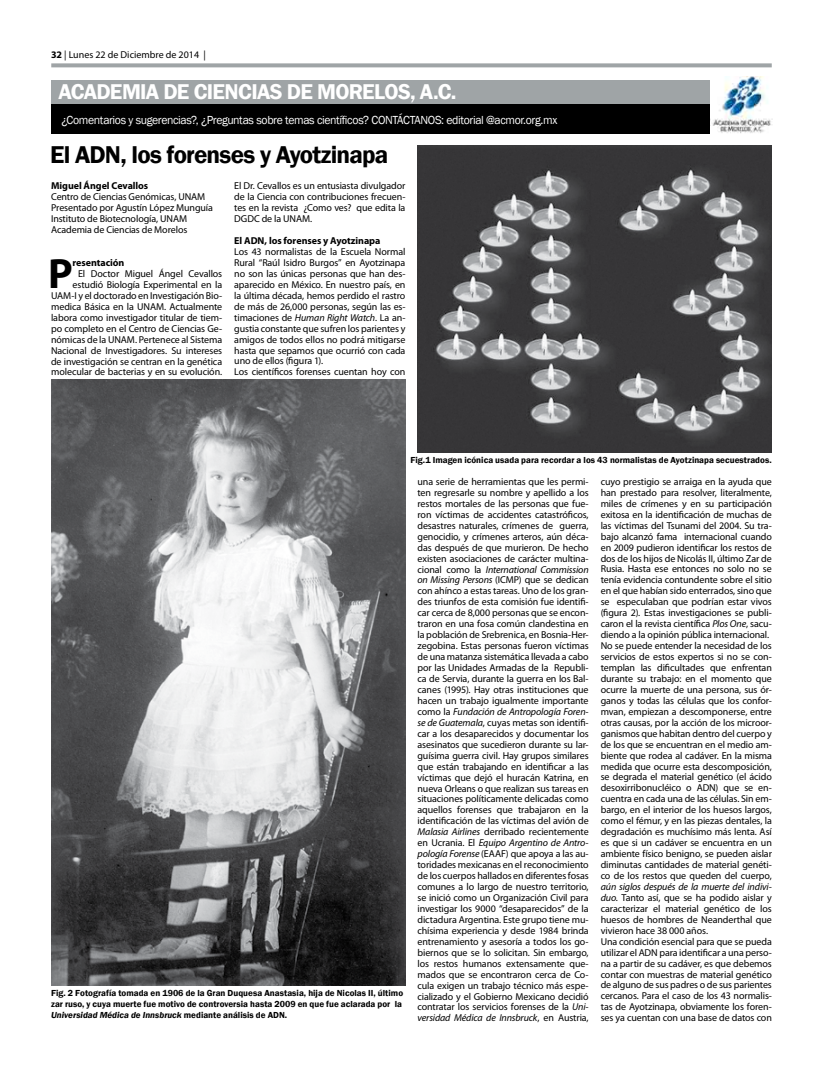
<style>
.page{position:relative;width:823px;height:1078px;background:#fff}
.page>*{position:absolute;margin:0;border:0;box-sizing:border-box;transform-origin:0 0}
.t1{font:700 42.5px "Myriad Pro";color:#000}
.t2{font:600 25px "Franklin Gothic";letter-spacing:-.035em;color:#000}
.t3{font:600 22px "Franklin Gothic";letter-spacing:-.035em;color:#fff}
.t4{font:12px "Franklin Gothic";letter-spacing:-.035em;color:#fff}
.t5{font:10px/10.9px "Myriad Pro";letter-spacing:-.01em;color:#000}
.t6{font:700 10px "Myriad Pro";letter-spacing:-.005em;color:#000}
.t7{font:600 9px/10.8px "Franklin Gothic";color:#000}
.s1{font-weight:700}
.s2{font-style:italic}
</style>
<div class="page">
<svg style="left:51px;top:63px;width:720px;height:4px;fill:#9fa4a6"></svg>
<div style="left:51px;top:81px;width:720px;height:23px;background:#9fa4a6"></div>
<div style="left:51px;top:104px;width:720px;height:29px;background:#000"></div>
<img style="left:710px;top:77px;width:61px;height:56px">
<img style="left:417px;top:145px;width:354px;height:307px">
<img style="left:51px;top:379px;width:354px;height:605px">
<p class="t5" style="left:51px;top:49px;width:156px"><span class="s1">32</span> | Lunes 22 de Diciembre de 2014 |</p>
<h3 class="t3" style="left:59px;top:78px;width:399px">ACADEMIA DE CIENCIAS DE MORELOS, A.C.</h3>
<p class="t4" style="left:61px;top:113px;width:497px">¿Comentarios y sugerencias?, ¿Preguntas sobre temas científicos? CONTÁCTANOS: editorial @acmor.org.mx</p>
<h2 class="t2" style="left:50px;top:139px;width:339px">El ADN, los forenses y Ayotzinapa</h2>
<p class="t6" style="left:51px;top:179px;width:99px">Miguel Ángel Cevallos</p>
<p class="t5" style="left:51px;top:191px;width:163px">Centro de Ciencias Genómicas, UNAM Presentado por Agustín López Munguía Instituto de Biotecnología, UNAM Academia de Ciencias de Morelos</p>
<h1 class="t1" style="left:48px;top:246px;width:26px">P</h1>
<p class="t6" style="left:72px;top:256px;width:53px">resentación</p>
<p class="t5" style="left:51px;top:268px;width:173px;text-align:right">El Doctor Miguel Ángel Cevallos estudió Biología Experimental en la UAM-I y el doctorado en Investigación Bio&shy;medica Básica en la UNAM. Actualmente labora como investigador titular de tiem&shy;po completo en el Centro de Ciencias Ge&shy;nómicas de la UNAM. Pertenece al Sistema Nacional de Investigadores. Su intereses de investigación se centran en la genética molecular de bacterias y en su evolución.</p>
<p class="t5" style="left:234px;top:180px;width:173px;text-align:justify">El Dr. Cevallos es un entusiasta divulgador de la Ciencia con contribuciones frecuen&shy;tes en la revista ¿Como ves? que edita la DGDC de la UNAM.</p>
<p class="t6" style="left:234px;top:234px;width:148px">El ADN, los forenses y Ayotzinapa</p>
<p class="t5" style="left:234px;top:246px;width:173px">Los 43 normalistas de la Escuela Normal Rural “Raúl Isidro Burgos” en Ayotzinapa no son las únicas personas que han des&shy;aparecido en México. En nuestro país, en la última década, hemos perdido el rastro de más de 26,000 personas, según las es&shy;timaciones de <span class="s2">Human Right Watch</span>. La an&shy;gustia constante que sufren los parientes y amigos de todos ellos no podrá mitigarse hasta que sepamos que ocurrió con cada uno de ellos (figura 1).<br>Los científicos forenses cuentan hoy con</p>
<p class="t7" style="left:410px;top:454px;width:362px">Fig.1 Imagen icónica usada para recordar a los 43 normalistas de Ayotzinapa secuestrados.</p>
<p class="t7" style="left:51px;top:987px;width:353px">Fig. 2 Fotografía tomada en 1906 de la Gran Duquesa Anastasia, hija de Nicolas II, último zar ruso, y cuya muerte fue motivo de controversia hasta 2009 en que fue aclarada por la<br><span class="s2">Universidad Médica de Innsbruck</span> mediante análisis de ADN.</p>
<p class="t5" style="left:417px;top:476px;width:172px;text-align:justify">una serie de herramientas que les permi&shy;ten regresarle su nombre y apellido a los restos mortales de las personas que fue&shy;ron víctimas de accidentes catastróficos, desastres naturales, crímenes de guerra, genocidio, y crímenes arteros, aún déca&shy;das después de que murieron. De hecho existen asociaciones de carácter multina&shy;cional como la <span class="s2">International Commission on Missing Persons</span> (ICMP) que se dedican con ahínco a estas tareas. Uno de los gran&shy;des triunfos de esta comisión fue identifi&shy;car cerca de 8,000 personas que se encon&shy;traron en una fosa común clandestina en la población de Srebrenica, en Bosnia-Her&shy;zegobina. Estas personas fueron víctimas de una matanza sistemática llevada a cabo por las Unidades Armadas de la Republi&shy;ca de Servia, durante la guerra en los Bal&shy;canes (1995). Hay otras instituciones que hacen un trabajo igualmente importante como la <span class="s2">Fundación de Antropología Foren&shy;se de Guatemala</span>, cuyas metas son identifi&shy;car a los desaparecidos y documentar los asesinatos que sucedieron durante su lar&shy;guísima guerra civil. Hay grupos similares que están trabajando en identificar a las víctimas que dejó el huracán Katrina, en nueva Orleans o que realizan sus tareas en situaciones políticamente delicadas como aquellos forenses que trabajaron en la identificación de las víctimas del avión de <span class="s2">Malasia Airlines</span> derribado recientemente en Ucrania. El <span class="s2">Equipo Argentino de Antro&shy;pología Forense</span> (EAAF) que apoya a las au&shy;toridades mexicanas en el reconocimiento de los cuerpos hallados en diferentes fosas comunes a lo largo de nuestro territorio, se inició como un Organización Civil para investigar los 9000 “desaparecidos” de la dictadura Argentina. Este grupo tiene mu&shy;chísima experiencia y desde 1984 brinda entrenamiento y asesoría a todos los go&shy;biernos que se lo solicitan. Sin embargo, los restos humanos extensamente que&shy;mados que se encontraron cerca de Co&shy;cula exigen un trabajo técnico más espe&shy;cializado y el Gobierno Mexicano decidió contratar los servicios forenses de la <span class="s2">Uni&shy;versidad Médica de Innsbruck</span>, en Austria,</p>
<p class="t5" style="left:600px;top:476px;width:173px">cuyo prestigio se arraiga en la ayuda que han prestado para resolver, literalmente, miles de crímenes y en su participación exitosa en la identificación de muchas de las víctimas del Tsunami del 2004. Su tra&shy;bajo alcanzó fama internacional cuando en 2009 pudieron identificar los restos de dos de los hijos de Nicolás II, último Zar de Rusia. Hasta ese entonces no solo no se tenía evidencia contundente sobre el sitio en el que habían sido enterrados, sino que se especulaban que podrían estar vivos (figura 2). Estas investigaciones se publi&shy;caron el la revista científica <span class="s2">Plos One</span>, sacu&shy;diendo a la opinión pública internacional.<br>No se puede entender la necesidad de los servicios de estos expertos si no se con&shy;templan las dificultades que enfrentan durante su trabajo: en el momento que ocurre la muerte de una persona, sus ór&shy;ganos y todas las células que los confor&shy;mvan, empiezan a descomponerse, entre otras causas, por la acción de los microor&shy;ganismos que habitan dentro del cuerpo y de los que se encuentran en el medio am&shy;biente que rodea al cadáver. En la misma medida que ocurre esta descomposición, se degrada el material genético (el ácido desoxirribonucléico o ADN) que se en&shy;cuentra en cada una de las células. Sin em&shy;bargo, en el interior de los huesos largos, como el fémur, y en las piezas dentales, la degradación es muchísimo más lenta. Así es que si un cadáver se encuentra en un ambiente físico benigno, se pueden aislar diminutas cantidades de material genéti&shy;co de los restos que queden del cuerpo,</p>
<p class="t5" style="left:600px;top:880px;width:173px"><span class="s2">aún siglos después de la muerte del indivi&shy;duo</span>. Tanto así, que se ha podido aislar y caracterizar el material genético de los huesos de hombres de Neanderthal que vivieron hace 38 000 años.<br>Una condición esencial para que se pueda utilizar el ADN para identificar a una perso&shy;na a partir de su cadáver, es que debemos contar con muestras de material genético de alguno de sus padres o de sus parientes cercanos. Para el caso de los 43 normalis&shy;tas de Ayotzinapa, obviamente los foren&shy;ses ya cuentan con una base de datos con</p>
</div>
